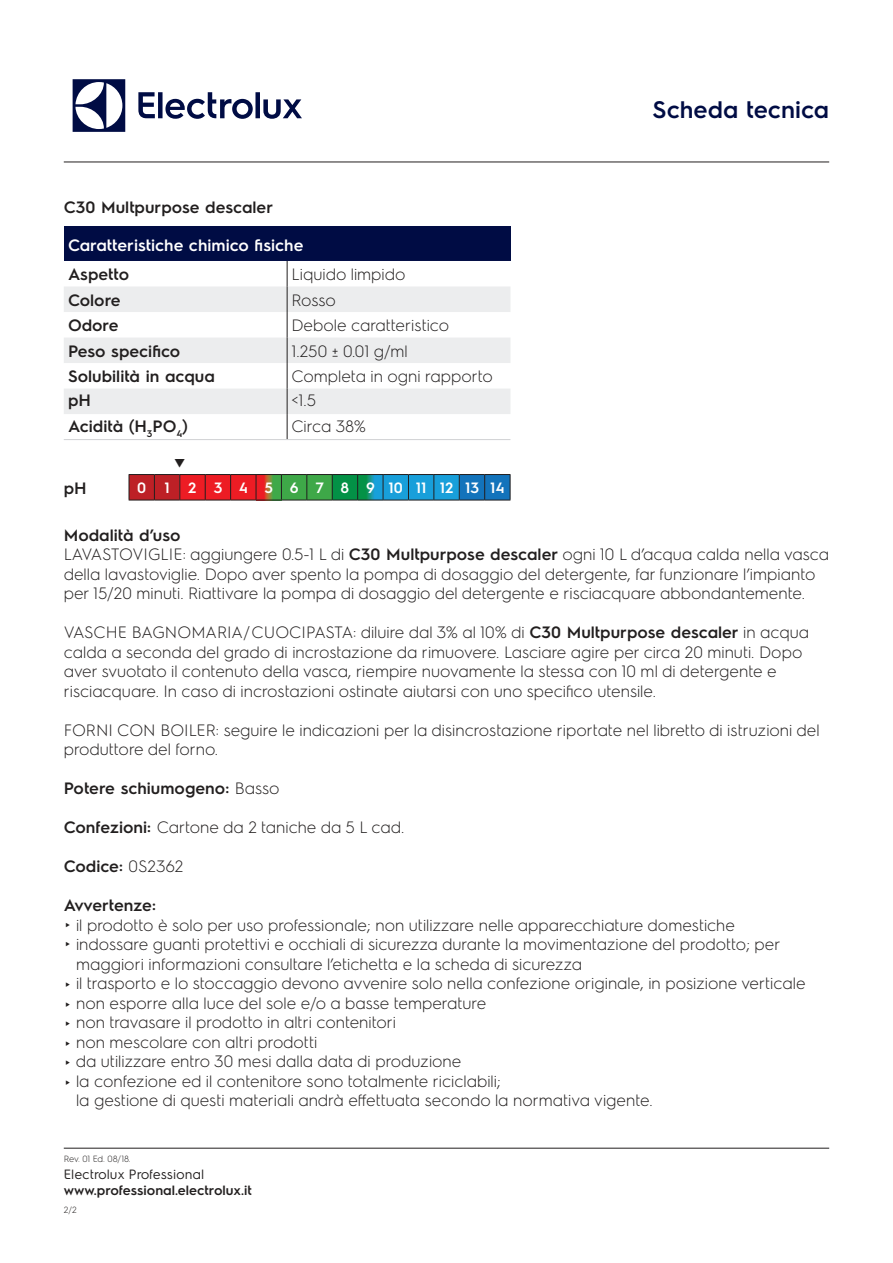
<style>
.page{position:relative;width:893px;height:1263px;background:#fff}
.page>*{position:absolute;margin:0;border:0;box-sizing:border-box;transform-origin:0 0}
.t1{font:600 24px "Electrolux Sans";color:#000c44}
.t2{font:600 24px "Electrolux Sans";color:#221f1f}
.t3{font:300 16.5px/19.5px "Electrolux Sans";color:#221f1f}
.t4{font:600 16.5px "Electrolux Sans";color:#221f1f}
.t5{font:600 16.5px "Electrolux Sans";color:#fff}
.t6{font:600 15px "Electrolux Sans";letter-spacing:.36em;color:#fff}
.t7{font:600 13.5px "Electrolux Sans";color:#221f1f}
.t8{font:13.5px "Electrolux Sans";color:#221f1f}
.t9{font:300 9px "Electrolux Sans";letter-spacing:-.01em;color:#221f1f}
.s1{font-weight:600}
.s2{font-weight:300}
</style>
<div class="page">
<svg style="left:73px;top:79px;width:52px;height:53px"></svg>
<svg style="left:138px;top:92px;width:164px;height:27px"></svg>
<hr style="left:64px;top:162px;width:765px;height:1px;background:#221f1f">
<hr style="left:64px;top:1148px;width:765px;height:1px;background:#221f1f">
<div style="left:64px;top:227px;width:446px;height:34px;background:#000c44"></div>
<svg style="left:64px;top:286px;width:446px;height:128px;fill:#ecedee"></svg>
<svg style="left:287px;top:261px;width:1px;height:178px"></svg>
<hr style="left:64px;top:439px;width:223px;height:1px;background:#d1d2d4">
<hr style="left:287px;top:439px;width:223px;height:1px;background:#d1d2d4">
<svg style="left:129px;top:474px;width:382px;height:27px;background:#5f6466"></svg>
<p class="t4" style="left:64px;top:200px;width:211px">C30 Multpurpose descaler</p>
<p class="t5" style="left:68px;top:238px;width:237px">Caratteristiche chimico fisiche</p>
<p class="t4" style="left:68px;top:267px;width:63px">Aspetto</p>
<p class="t3" style="left:291px;top:266px;width:116px">Liquido limpido</p>
<p class="t4" style="left:68px;top:293px;width:54px">Colore</p>
<p class="t3" style="left:291px;top:291px;width:46px">Rosso</p>
<p class="t4" style="left:68px;top:318px;width:52px">Odore</p>
<p class="t3" style="left:291px;top:317px;width:159px">Debole caratteristico</p>
<p class="t4" style="left:68px;top:344px;width:114px">Peso specifico</p>
<p class="t3" style="left:291px;top:342px;width:118px">1.250 ± 0.01 g/ml</p>
<p class="t4" style="left:68px;top:369px;width:148px">Solubilità in acqua</p>
<p class="t3" style="left:291px;top:368px;width:203px">Completa in ogni rapporto</p>
<p class="t4" style="left:68px;top:393px;width:25px">pH</p>
<p class="t3" style="left:291px;top:392px;width:26px">&lt;1.5</p>
<p class="t4" style="left:68px;top:419px;width:121px">Acidità (H<sub>3</sub>PO<sub>4</sub>)</p>
<p class="t3" style="left:291px;top:417px;width:76px">Circa 38%</p>
<h1 class="t2" style="left:173px;top:452px;width:15px">▼</h1>
<h1 class="t1" style="left:653px;top:101px;width:178px">Scheda tecnica</h1>
<p class="t4" style="left:64px;top:481px;width:25px">pH</p>
<p class="t6" style="left:137px;top:481px;width:369px">0 1 2 3 4 5 6 7 8 91011121314</p>
<p class="t3" style="left:64px;top:526px;width:767px"><span class="s1">Modalità d’uso<br></span>LAVASTOVIGLIE: aggiungere 0.5-1 L di <span class="s1">C30 Multpurpose descaler</span> ogni 10 L d’acqua calda nella vasca della lavastoviglie. Dopo aver spento la pompa di dosaggio del detergente, far funzionare l’impianto per 15/20 minuti. Riattivare la pompa di dosaggio del detergente e risciacquare abbondantemente.</p>
<p class="t3" style="left:64px;top:624px;width:747px">VASCHE BAGNOMARIA / CUOCIPASTA: diluire dal 3% al 10% di <span class="s1">C30 Multpurpose descaler</span> in acqua calda a seconda del grado di incrostazione da rimuovere. Lasciare agire per circa 20 minuti. Dopo aver svuotato il contenuto della vasca, riempire nuovamente la stessa con 10 ml di detergente e risciacquare. In caso di incrostazioni ostinate aiutarsi con uno specifico utensile.</p>
<p class="t3" style="left:64px;top:721px;width:757px">FORNI CON BOILER: seguire le indicazioni per la disincrostazione riportate nel libretto di istruzioni del produttore del forno.</p>
<p class="t4" style="left:64px;top:781px;width:217px">Potere schiumogeno: <span class="s2">Basso</span></p>
<p class="t3" style="left:64px;top:819px;width:342px"><span class="s1">Confezioni:</span> Cartone da 2 taniche da 5 L cad.</p>
<p class="t4" style="left:64px;top:859px;width:121px">Codice: <span class="s2">0S2362</span></p>
<p class="t4" style="left:64px;top:898px;width:94px">Avvertenze:</p>
<p class="t3" style="left:64px;top:916px;width:673px">► il prodotto è solo per uso professionale; non utilizzare nelle apparecchiature domestiche</p>
<p class="t3" style="left:64px;top:936px;width:718px">► indossare guanti protettivi e occhiali di sicurezza durante la movimentazione del prodotto; per</p>
<p class="t3" style="left:76px;top:955px;width:507px">maggiori informazioni consultare l’etichetta e la scheda di sicurezza</p>
<p class="t3" style="left:64px;top:975px;width:743px">► il trasporto e lo stoccaggio devono avvenire solo nella confezione originale, in posizione verticale</p>
<p class="t3" style="left:64px;top:994px;width:424px">► non esporre alla luce del sole e/o a basse temperature</p>
<p class="t3" style="left:64px;top:1014px;width:334px">► non travasare il prodotto in altri contenitori</p>
<p class="t3" style="left:64px;top:1033px;width:255px">► non mescolare con altri prodotti</p>
<p class="t3" style="left:64px;top:1053px;width:399px">► da utilizzare entro 30 mesi dalla data di produzione</p>
<p class="t3" style="left:64px;top:1072px;width:438px">► la confezione ed il contenitore sono totalmente riciclabili;</p>
<p class="t3" style="left:76px;top:1092px;width:578px">la gestione di questi materiali andrà effettuata secondo la normativa vigente.</p>
<p class="t9" style="left:64px;top:1155px;width:68px">Rev. 01 Ed. 08/18.</p>
<p class="t8" style="left:64px;top:1166px;width:142px">Electrolux Professional</p>
<p class="t7" style="left:64px;top:1185px;width:189px">www.professional.electrolux.it</p>
<p class="t9" style="left:64px;top:1206px;width:14px">2/2</p>
</div>
